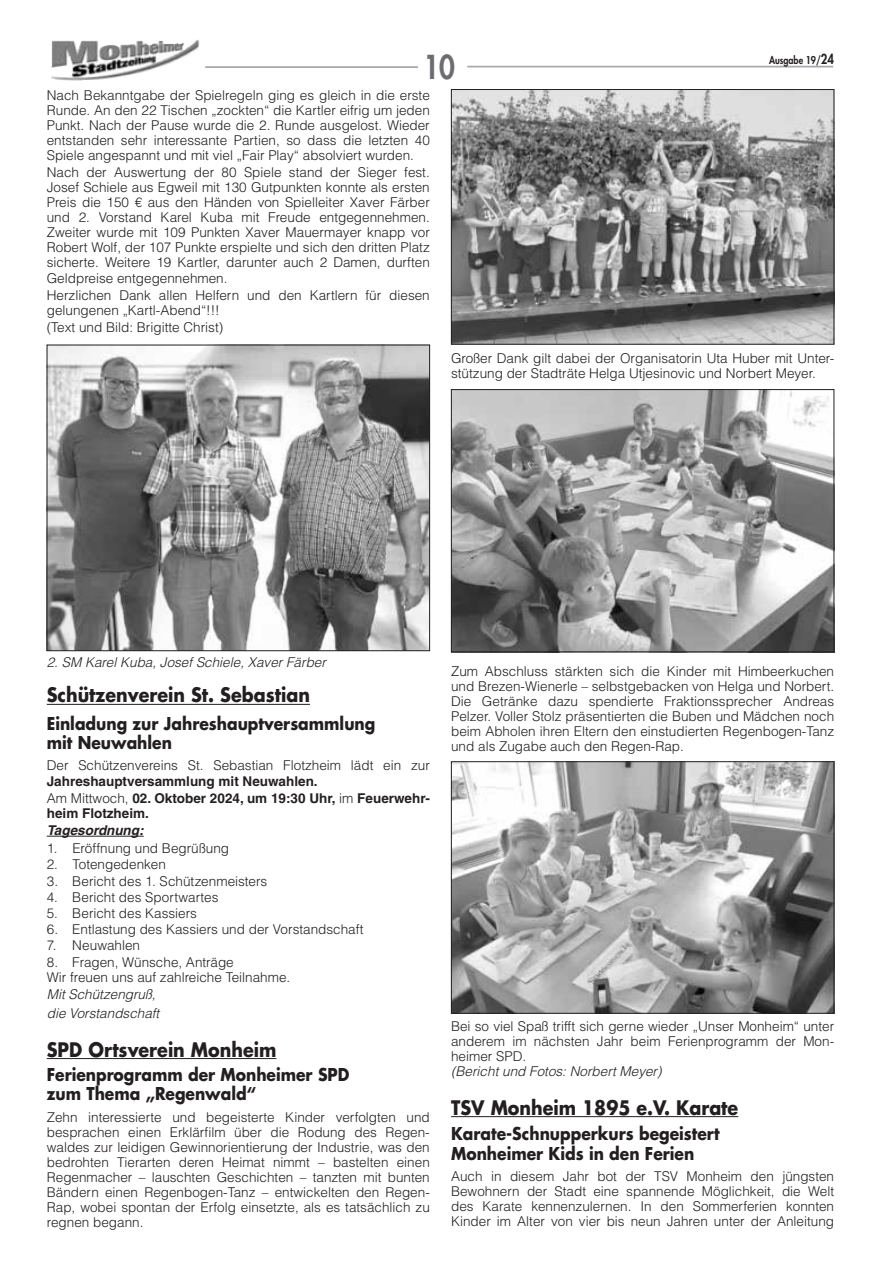
<style>
.page{position:relative;width:881px;height:1263px;background:#fff}
.page>*{position:absolute;margin:0;border:0;box-sizing:border-box;transform-origin:0 0}
.t1{font:800 32.1px "Futura LT";color:#6c6d70;scale:.85 1}
.t2{font:700 19.5px "Futura LT";color:#231f20;scale:.9 1}
.t3{font:700 17.25px/19.5px "Futura LT";color:#231f20;scale:.9 1}
.t4{font:300 13.5px/15px "Helvetica LT";color:#231f20}
.t5{font:italic 300 13.5px/19.4px "Helvetica LT";color:#231f20}
.t6{font:700 13.5px/17.1px "Helvetica LT";color:#231f20}
.t7{font:italic 700 13.5px "Helvetica LT";color:#231f20}
.t8{font:800 10.5px "Futura LT";color:#231f20;scale:.85 1}
.s1{font-size:13.5px}
.s2{font-weight:300}
</style>
<div class="page">
<img style="left:51px;top:40px;width:148px;height:41px">
<hr style="left:205px;top:66px;width:213px;height:2px;background:#a8a9ad">
<hr style="left:467px;top:66px;width:365px;height:1px;background:#a8a9ad">
<hr style="left:451px;top:1116px;width:287px;height:1px;background:#231f20">
<img style="left:453px;top:91px;width:378px;height:251px">
<div style="left:451px;top:89px;width:382px;height:255px;border:1px solid #231f20"></div>
<img style="left:453px;top:391px;width:378px;height:259px">
<div style="left:451px;top:389px;width:382px;height:263px;border:1px solid #231f20"></div>
<img style="left:453px;top:763px;width:378px;height:248px">
<div style="left:451px;top:761px;width:382px;height:252px;border:1px solid #231f20"></div>
<hr style="left:47px;top:704px;width:263px;height:1px;background:#231f20">
<hr style="left:47px;top:836px;width:97px;height:1px;background:#231f20">
<hr style="left:47px;top:1058px;width:229px;height:1px;background:#231f20">
<img style="left:49px;top:347px;width:378px;height:302px">
<div style="left:47px;top:345px;width:382px;height:306px;border:1px solid #231f20"></div>
<h1 class="t1" style="left:423px;top:46px;width:39px">10</h1>
<p class="t8" style="left:768px;top:53px;width:78px">Ausgabe 19/<span class="s1">24</span></p>
<p class="t4" style="left:47px;top:88px;width:384px;text-align:justify">Nach Bekanntgabe der Spielregeln ging es gleich in die erste Runde. An den 22 Tischen „zockten“ die Kartler eifrig um jeden Punkt. Nach der Pause wurde die 2. Runde ausgelost. Wieder entstanden sehr interessante Partien, so dass die letzten 40<br>Spiele angespannt und mit viel „Fair Play“ absolviert wurden.</p>
<p class="t4" style="left:47px;top:165px;width:384px">Nach der Auswertung der 80 Spiele stand der Sieger fest.<br>Josef Schiele aus Egweil mit 130 Gutpunkten konnte als ersten Preis die 150 € aus den Händen von Spielleiter Xaver Färber und 2. Vorstand Karel Kuba mit Freude entgegennehmen.<br>Zweiter wurde mit 109 Punkten Xaver Mauermayer knapp vor Robert Wolf, der 107 Punkte erspielte und sich den dritten Platz sicherte. Weitere 19 Kartler, darunter auch 2 Damen, durften Geldpreise entgegennehmen.</p>
<p class="t4" style="left:47px;top:287px;width:384px">Herzlichen Dank allen Helfern und den Kartlern für diesen gelungenen „Kartl-Abend“!!!</p>
<p class="t4" style="left:47px;top:319px;width:178px">(Text und Bild: Brigitte Christ)</p>
<p class="t4" style="left:451px;top:351px;width:384px">Großer Dank gilt dabei der Organisatorin Uta Huber mit Unter&shy;stützung der Stadträte Helga Utjesinovic und Norbert Meyer.</p>
<p class="t5" style="left:47px;top:652px;width:280px">2. SM Karel Kuba, Josef Schiele, Xaver Färber</p>
<h2 class="t2" style="left:47px;top:682px;width:294px">Schützenverein St. Sebastian</h2>
<p class="t3" style="left:47px;top:713px;width:366px">Einladung zur Jahreshauptversammlung mit Neuwahlen</p>
<p class="t4" style="left:47px;top:758px;width:384px">Der Schützenvereins St. Sebastian Flotzheim lädt ein zur</p>
<p class="t6" style="left:47px;top:772px;width:384px">Jahreshauptversammlung mit Neuwahlen.<br><span class="s2">Am Mittwoch,</span> 02. Oktober 2024, um 19:30 Uhr, <span class="s2">im</span> Feuerwehr-</p>
<p class="t6" style="left:47px;top:804px;width:104px">heim Flotzheim.</p>
<p class="t7" style="left:47px;top:822px;width:98px">Tagesordnung:</p>
<p class="t4" style="left:47px;top:841px;width:184px">1. Eröffnung und Begrüßung</p>
<p class="t4" style="left:47px;top:857px;width:120px">2. Totengedenken</p>
<p class="t4" style="left:47px;top:873px;width:222px">3. Bericht des 1. Schützenmeisters</p>
<p class="t4" style="left:47px;top:889px;width:173px">4. Bericht des Sportwartes</p>
<p class="t4" style="left:47px;top:906px;width:152px">5. Bericht des Kassiers</p>
<p class="t4" style="left:47px;top:922px;width:318px">6. Entlastung des Kassiers und der Vorstandschaft</p>
<p class="t4" style="left:47px;top:938px;width:95px">7. Neuwahlen</p>
<p class="t4" style="left:47px;top:954px;width:242px">8. Fragen, Wünsche, Anträge<br>Wir freuen uns auf zahlreiche Teilnahme.</p>
<p class="t5" style="left:47px;top:984px;width:114px">Mit Schützengruß, die Vorstandschaft</p>
<h2 class="t2" style="left:47px;top:1036px;width:256px">SPD Ortsverein Monheim</h2>
<p class="t3" style="left:47px;top:1064px;width:338px">Ferienprogramm der Monheimer SPD zum Thema „Regenwald“</p>
<p class="t4" style="left:47px;top:1109px;width:384px;text-align:justify">Zehn interessierte und begeisterte Kinder verfolgten und besprachen einen Erklärfilm über die Rodung des Regen&shy;waldes zur leidigen Gewinnorientierung der Industrie, was den bedrohten Tierarten deren Heimat nimmt – bastelten einen Regenmacher – lauschten Geschichten – tanzten mit bunten Bändern einen Regenbogen-Tanz – entwickelten den Regen-Rap, wobei spontan der Erfolg einsetzte, als es tatsächlich zu regnen begann.</p>
<p class="t4" style="left:451px;top:663px;width:384px">Zum Abschluss stärkten sich die Kinder mit Himbeerkuchen und Brezen-Wienerle – selbstgebacken von Helga und Norbert.<br>Die Getränke dazu spendierte Fraktionssprecher Andreas Pelzer. Voller Stolz präsentierten die Buben und Mädchen noch beim Abholen ihren Eltern den einstudierten Regenbogen-Tanz und als Zugabe auch den Regen-Rap.</p>
<p class="t4" style="left:451px;top:1018px;width:384px;text-align:justify">Bei so viel Spaß trifft sich gerne wieder „Unser Monheim“ unter anderem im nächsten Jahr beim Ferienprogramm der Mon&shy;heimer SPD.</p>
<p class="t5" style="left:451px;top:1061px;width:212px">(Bericht und Fotos: Norbert Meyer)</p>
<h2 class="t2" style="left:451px;top:1094px;width:320px">TSV Monheim 1895 e.V. Karate</h2>
<p class="t3" style="left:451px;top:1124px;width:300px">Karate-Schnupperkurs begeistert<br>Monheimer Kids in den Ferien</p>
<p class="t4" style="left:451px;top:1169px;width:384px;text-align:justify">Auch in diesem Jahr bot der TSV Monheim den jüngsten Bewohnern der Stadt eine spannende Möglichkeit, die Welt des Karate kennenzulernen. In den Sommerferien konnten Kinder im Alter von vier bis neun Jahren unter der Anleitung</p>
</div>
